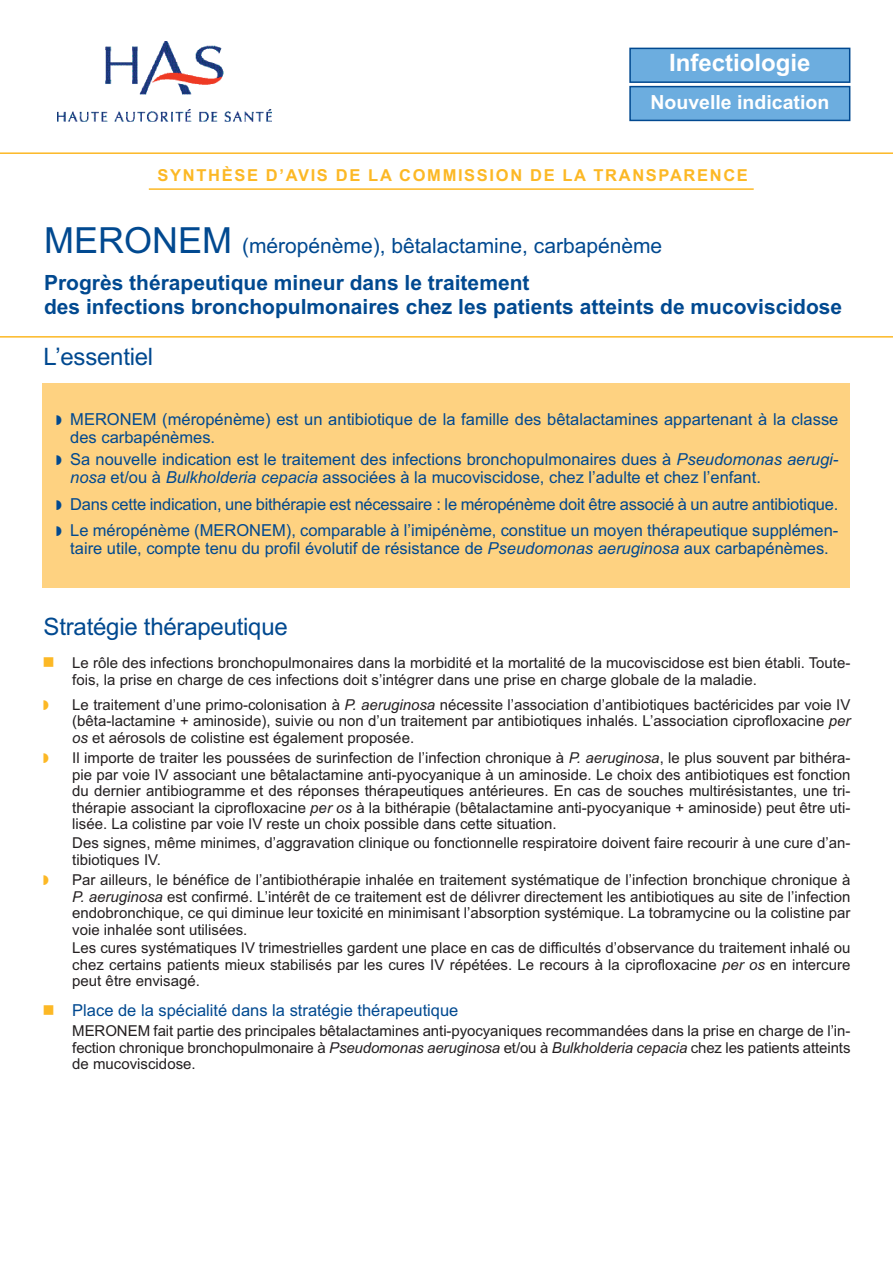
<style>
.page{position:relative;width:893px;height:1263px;background:#fff}
.page>*{position:absolute;margin:0;border:0;box-sizing:border-box;transform-origin:0 0}
.t1{font:24px "Arial";letter-spacing:-.01em;color:#014990}
.t2{font:700 24px "Arial";color:#fff}
.t3{font:700 21px/36.8px "Arial";color:#014990}
.t4{font:700 19.5px "Arial";color:#fff}
.t5{font:16.5px/18px "Arial";color:#014990}
.t6{font:700 16.5px "Arial";letter-spacing:.1em;color:#fcb825}
.t7{font:15px/16.5px "Arial";color:#231f20;text-align:justify}
.s1{font-weight:400;font-size:36px}
.s2{font-weight:400}
.s3{font-style:italic}
</style>
<div class="page">
<hr style="left:0;top:336px;width:893px;height:2px;background:#fcb825">
<img style="left:57px;top:41px;width:214px;height:81px">
<hr style="left:0;top:152px;width:893px;height:2px;background:#fcb825">
<div style="left:43px;top:383px;width:807px;height:204px;background:#fed281"></div>
<hr style="left:149px;top:188px;width:605px;height:2px;background:#fcb825">
<div style="left:631px;top:87px;width:218px;height:33px;background:#6caddf"></div>
<div style="left:629px;top:86px;width:221px;height:35px;border:2px solid #014990"></div>
<div style="left:631px;top:49px;width:218px;height:32px;background:#6caddf"></div>
<div style="left:629px;top:48px;width:221px;height:35px;border:2px solid #014990"></div>
<h1 class="t2" style="left:669px;top:49px;width:143px">Infectiologie</h1>
<h3 class="t4" style="left:650px;top:90px;width:180px">Nouvelle indication</h3>
<p class="t6" style="left:158px;top:166px;width:592px">SYNTHÈSE D’AVIS DE LA COMMISSION DE LA TRANSPARENCE</p>
<h2 class="t3" style="left:44px;top:227px;width:620px"><span class="s1">MERONEM</span> <span class="s2">(méropénème), bêtalactamine, carbapénème<br></span>Progrès thérapeutique mineur dans le traitement</h2>
<h2 class="t3" style="left:44px;top:288px;width:800px">des infections bronchopulmonaires chez les patients atteints de mucoviscidose</h2>
<h1 class="t1" style="left:44px;top:343px;width:111px">L’essentiel</h1>
<p class="t5" style="left:70px;top:410px;width:770px">MERONEM (méropénème) est un antibiotique de la famille des bêtalactamines appartenant à la classe des carbapénèmes.</p>
<p class="t5" style="left:70px;top:450px;width:769px">Sa nouvelle indication est le traitement des infections bronchopulmonaires dues à <span class="s3">Pseudomonas aerugi&shy;nosa</span> et/ou à <span class="s3">Bulkholderia cepacia</span> associées à la mucoviscidose, chez l’adulte et chez l’enfant.</p>
<p class="t5" style="left:70px;top:491px;width:770px;line-height:26.5px">Dans cette indication, une bithérapie est nécessaire : le méropénème doit être associé à un autre antibiotique.<br>Le méropénème (MERONEM), comparable à l’imipénème, constitue un moyen thérapeutique supplémen-</p>
<p class="t5" style="left:70px;top:539px;width:760px">taire utile, compte tenu du profil évolutif de résistance de <span class="s3">Pseudomonas aeruginosa</span> aux carbapénèmes.</p>
<h1 class="t1" style="left:44px;top:612px;width:246px">Stratégie thérapeutique</h1>
<p class="t7" style="left:72px;top:655px;width:780px">Le rôle des infections bronchopulmonaires dans la morbidité et la mortalité de la mucoviscidose est bien établi. Toute&shy;fois, la prise en charge de ces infections doit s’intégrer dans une prise en charge globale de la maladie.</p>
<p class="t7" style="left:72px;top:696px;width:780px">Le traitement d’une primo-colonisation à <span class="s3">P. aeruginosa</span> nécessite l’association d’antibiotiques bactéricides par voie IV (bêta-lactamine + aminoside), suivie ou non d’un traitement par antibiotiques inhalés. L’association ciprofloxacine <span class="s3">per os</span> et aérosols de colistine est également proposée.</p>
<p class="t7" style="left:72px;top:750px;width:780px">Il importe de traiter les poussées de surinfection de l’infection chronique à <span class="s3">P. aeruginosa</span>, le plus souvent par bithéra&shy;pie par voie IV associant une bêtalactamine anti-pyocyanique à un aminoside. Le choix des antibiotiques est fonction du dernier antibiogramme et des réponses thérapeutiques antérieures. En cas de souches multirésistantes, une tri&shy;thérapie associant la ciprofloxacine <span class="s3">per os</span> à la bithérapie (bêtalactamine anti-pyocyanique + aminoside) peut être uti&shy;lisée. La colistine par voie IV reste un choix possible dans cette situation.</p>
<p class="t7" style="left:72px;top:835px;width:780px">Des signes, même minimes, d’aggravation clinique ou fonctionnelle respiratoire doivent faire recourir à une cure d’an&shy;tibiotiques IV.</p>
<p class="t7" style="left:72px;top:872px;width:780px">Par ailleurs, le bénéfice de l’antibiothérapie inhalée en traitement systématique de l’infection bronchique chronique à <span class="s3">P. aeruginosa</span> est confirmé. L’intérêt de ce traitement est de délivrer directement les antibiotiques au site de l’infection endobronchique, ce qui diminue leur toxicité en minimisant l’absorption systémique. La tobramycine ou la colistine par voie inhalée sont utilisées.</p>
<p class="t7" style="left:72px;top:940px;width:780px">Les cures systématiques IV trimestrielles gardent une place en cas de difficultés d’observance du traitement inhalé ou chez certains patients mieux stabilisés par les cures IV répétées. Le recours à la ciprofloxacine <span class="s3">per os</span> en intercure peut être envisagé.</p>
<p class="t5" style="left:72px;top:1001px;width:388px">Place de la spécialité dans la stratégie thérapeutique</p>
<p class="t7" style="left:72px;top:1023px;width:780px">MERONEM fait partie des principales bêtalactamines anti-pyocyaniques recommandées dans la prise en charge de l’in&shy;fection chronique bronchopulmonaire à <span class="s3">Pseudomonas aeruginosa</span> et/ou à <span class="s3">Bulkholderia cepacia</span> chez les patients atteints de mucoviscidose.</p>
</div>
